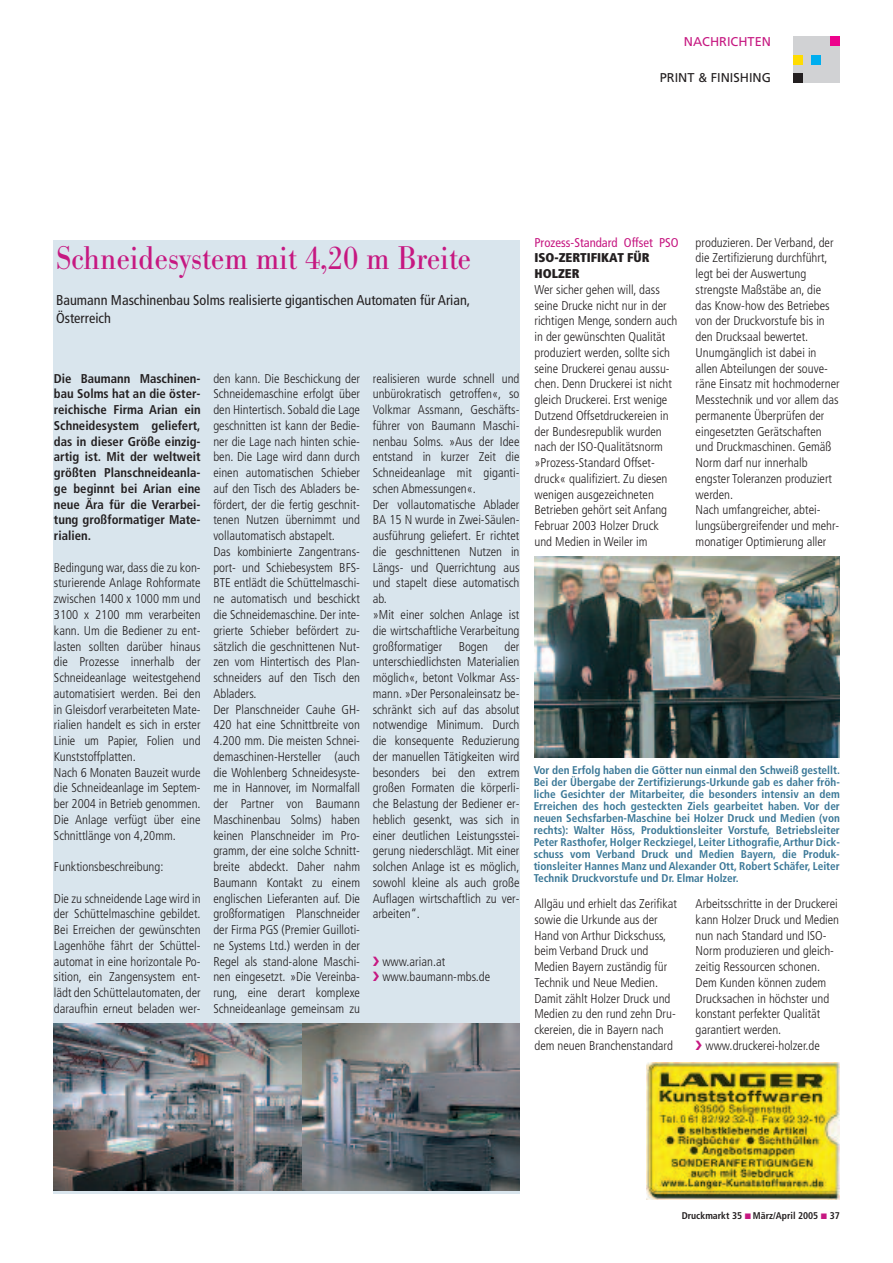
<style>
.page{position:relative;width:893px;height:1263px;background:#fff}
.page>*{position:absolute;margin:0;border:0;box-sizing:border-box;transform-origin:0 0}
.t1{font:33.75px "Bodoni Nr 1 SB";letter-spacing:-.01em;color:#c61881;scale:.9 1}
.t2{font:condensed 14.25px/18px "Frutiger";color:#231f20}
.t3{font:300 condensed 12.75px/15.8px "Frutiger";color:#231f20}
.t4{font:700 condensed 12.75px/15.8px "Frutiger";color:#231f20;text-align:justify}
.t5{font:condensed 12.75px "Frutiger";color:#c61881}
.t6{font:900 condensed 12.75px/15.8px "Frutiger";color:#231f20}
.t7{font:12.75px "Frutiger CE";color:#231f20}
.t8{font:12.75px "Frutiger";color:#c61881}
.t9{font:700 condensed 11.25px/12px "Frutiger";color:#3b7897;text-align:justify}
.t10{font:700 condensed 9.75px "Frutiger";color:#231f20}
</style>
<div class="page">
<div style="left:793px;top:36px;width:47px;height:47px;background:#d1d2d4"></div>
<div style="left:830px;top:36px;width:10px;height:9px;background:#ed028c"></div>
<div style="left:812px;top:55px;width:9px;height:9px;background:#00aeef"></div>
<div style="left:793px;top:74px;width:9px;height:9px;background:#231f20"></div>
<div style="left:793px;top:55px;width:9px;height:9px;background:#ffdc01"></div>
<div style="left:53px;top:240px;width:466px;height:954px;background:#d9e5ed"></div>
<img style="left:54px;top:1024px;width:249px;height:167px">
<img style="left:303px;top:1024px;width:216px;height:167px">
<img style="left:534px;top:557px;width:306px;height:201px">
<img style="left:647px;top:1063px;width:193px;height:137px">
<p class="t8" style="left:684px;top:36px;width:89px">NACHRICHTEN</p>
<p class="t7" style="left:660px;top:72px;width:113px">PRINT &amp; FINISHING</p>
<h1 class="t1" style="left:56px;top:238px;width:463px">Schneidesystem mit 4,20 m Breite</h1>
<p class="t2" style="left:56px;top:293px;width:416px">Baumann Maschinenbau Solms realisierte gigantischen Automaten für Arian,<br>Österreich</p>
<p class="t4" style="left:54px;top:371px;width:148px">Die Baumann Maschinen&shy;bau Solms hat an die öster&shy;reichische Firma Arian ein Schneidesystem geliefert, das in dieser Größe einzig&shy;artig ist. Mit der weltweit größten Planschneideanla&shy;ge beginnt bei Arian eine neue Ära für die Verarbei&shy;tung großformatiger Mate&shy;rialien.</p>
<p class="t3" style="left:54px;top:560px;width:148px">Bedingung war, dass die zu kon&shy;sturierende Anlage Rohformate zwischen 1400 x 1000 mm und<br>3100 x 2100 mm verarbeiten kann. Um die Bediener zu ent&shy;lasten sollten darüber hinaus die Prozesse innerhalb der<br>Schneideanlage weitestgehend automatisiert werden. Bei den in Gleisdorf verarbeiteten Mate&shy;rialien handelt es sich in erster<br>Linie um Papier, Folien und<br>Kunststoffplatten.<br>Nach 6 Monaten Bauzeit wurde die Schneideanlage im Septem&shy;ber 2004 in Betrieb genommen.<br>Die Anlage verfügt über eine<br>Schnittlänge von 4,20mm.</p>
<p class="t3" style="left:54px;top:860px;width:111px">Funktionsbeschreibung:</p>
<p class="t3" style="left:54px;top:891px;width:148px;text-align:justify">Die zu schneidende Lage wird in der Schüttelmaschine gebildet.<br>Bei Erreichen der gewünschten Lagenhöhe fährt der Schüttel&shy;automat in eine horizontale Po&shy;sition, ein Zangensystem ent&shy;lädt den Schüttelautomaten, der daraufhin erneut beladen wer-</p>
<p class="t3" style="left:213px;top:371px;width:148px">den kann. Die Beschickung der<br>Schneidemaschine erfolgt über den Hintertisch. Sobald die Lage geschnitten ist kann der Bedie&shy;ner die Lage nach hinten schie&shy;ben. Die Lage wird dann durch einen automatischen Schieber auf den Tisch des Abladers be&shy;fördert, der die fertig geschnit&shy;tenen Nutzen übernimmt und vollautomatisch abstapelt.<br>Das kombinierte Zangentrans&shy;port- und Schiebesystem BFS-<br>BTE entlädt die Schüttelmaschi&shy;ne automatisch und beschickt die Schneidemaschine. Der inte&shy;grierte Schieber befördert zu&shy;sätzlich die geschnittenen Nut&shy;zen vom Hintertisch des Plan&shy;schneiders auf den Tisch den<br>Abladers.<br>Der Planschneider Cauhe GH-<br>420 hat eine Schnittbreite von<br>4.200 mm. Die meisten Schnei&shy;demaschinen-Hersteller (auch die Wohlenberg Schneidesyste&shy;me in Hannover, im Normalfall der Partner von Baumann<br>Maschinenbau Solms) haben keinen Planschneider im Pro&shy;gramm, der eine solche Schnitt&shy;breite abdeckt. Daher nahm<br>Baumann Kontakt zu einem englischen Lieferanten auf. Die großformatigen Planschneider der Firma PGS (Premier Guilloti&shy;ne Systems Ltd.) werden in der<br>Regel als stand-alone Maschi&shy;nen eingesetzt. »Die Vereinba&shy;rung, eine derart komplexe<br>Schneideanlage gemeinsam zu</p>
<p class="t3" style="left:373px;top:371px;width:148px">realisieren wurde schnell und unbürokratisch getroffen«, so<br>Volkmar Assmann, Geschäfts&shy;führer von Baumann Maschi&shy;nenbau Solms. »Aus der Idee entstand in kurzer Zeit die<br>Schneideanlage mit giganti&shy;schen Abmessungen«.<br>Der vollautomatische Ablader<br>BA 15 N wurde in Zwei-Säulen&shy;ausführung geliefert. Er richtet die geschnittenen Nutzen in<br>Längs- und Querrichtung aus und stapelt diese automatisch ab.<br>»Mit einer solchen Anlage ist die wirtschaftliche Verarbeitung großformatiger</p>
<p class="t3" style="left:373px;top:639px;width:148px;text-align:justify;text-indent:132px">der unterschiedlichsten Materialien möglich«, betont Volkmar Ass&shy;mann. »Der Personaleinsatz be&shy;schränkt sich auf das absolut notwendige Minimum. Durch die konsequente Reduzierung der manuellen Tätigkeiten wird besonders bei den extrem großen Formaten die körperli&shy;che Belastung der Bediener er&shy;heblich gesenkt, was sich in einer deutlichen Leistungsstei&shy;gerung niederschlägt. Mit einer solchen Anlage ist es möglich, sowohl kleine als auch große Auflagen wirtschaftlich zu ver&shy;arbeiten“.</p>
<p class="t3" style="left:382px;top:954px;width:109px">www.arian.at www.baumann-mbs.de</p>
<p class="t3" style="left:459px;top:639px;width:31px">Bogen</p>
<p class="t5" style="left:534px;top:237px;width:146px">Prozess-Standard Offset PSO</p>
<p class="t6" style="left:534px;top:251px;width:117px">ISO-ZERTIFIKAT FÜR<br>HOLZER</p>
<p class="t3" style="left:534px;top:283px;width:144px">Wer sicher gehen will, dass seine Drucke nicht nur in der richtigen Menge, sondern auch in der gewünschten Qualität produziert werden, sollte sich seine Druckerei genau aussu&shy;chen. Denn Druckerei ist nicht gleich Druckerei. Erst wenige<br>Dutzend Offsetdruckereien in der Bundesrepublik wurden nach der ISO-Qualitätsnorm »Prozess-Standard Offset&shy;druck« qualifiziert. Zu diesen wenigen ausgezeichneten<br>Betrieben gehört seit Anfang<br>Februar 2003 Holzer Druck und Medien in Weiler im</p>
<p class="t3" style="left:696px;top:235px;width:146px">produzieren. Der Verband, der die Zertifizierung durchführt, legt bei der Auswertung strengste Maßstäbe an, die das Know-how des Betriebes von der Druckvorstufe bis in den Drucksaal bewertet.<br>Unumgänglich ist dabei in allen Abteilungen der souve&shy;räne Einsatz mit hochmoderner<br>Messtechnik und vor allem das permanente Überprüfen der eingesetzten Gerätschaften und Druckmaschinen. Gemäß<br>Norm darf nur innerhalb engster Toleranzen produziert werden.<br>Nach umfangreicher, abtei&shy;lungsübergreifender und mehr&shy;monatiger Optimierung aller</p>
<p class="t9" style="left:534px;top:764px;width:308px">Vor den Erfolg haben die Götter nun einmal den Schweiß gestellt.<br>Bei der Übergabe der Zertifizierungs-Urkunde gab es daher fröh&shy;liche Gesichter der Mitarbeiter, die besonders intensiv an dem Erreichen des hoch gesteckten Ziels gearbeitet haben. Vor der neuen Sechsfarben-Maschine bei Holzer Druck und Medien (von rechts): Walter Höss, Produktionsleiter Vorstufe, Betriebsleiter Peter Rasthofer, Holger Reckziegel, Leiter Lithografie,Arthur Dick&shy;schuss vom Verband Druck und Medien Bayern, die Produk&shy;tionsleiter Hannes Manz und Alexander Ott, Robert Schäfer, Leiter Technik Druckvorstufe und Dr. Elmar Holzer.</p>
<p class="t3" style="left:534px;top:897px;width:144px">Allgäu und erhielt das Zerifikat sowie die Urkunde aus der<br>Hand von Arthur Dickschuss, beim Verband Druck und<br>Medien Bayern zuständig für<br>Technik und Neue Medien.<br>Damit zählt Holzer Druck und<br>Medien zu den rund zehn Dru&shy;ckereien, die in Bayern nach dem neuen Branchenstandard</p>
<p class="t3" style="left:696px;top:897px;width:144px">Arbeitsschritte in der Druckerei</p>
<p class="t3" style="left:696px;top:913px;width:145px">kann Holzer Druck und Medien</p>
<p class="t3" style="left:696px;top:928px;width:133px">nun nach Standard und ISO-</p>
<p class="t3" style="left:696px;top:944px;width:140px">Norm produzieren und gleich-</p>
<p class="t3" style="left:696px;top:960px;width:126px">zeitig Ressourcen schonen.</p>
<p class="t3" style="left:696px;top:976px;width:132px">Dem Kunden können zudem</p>
<p class="t3" style="left:696px;top:991px;width:135px">Drucksachen in höchster und</p>
<p class="t3" style="left:696px;top:1007px;width:126px">konstant perfekter Qualität</p>
<p class="t3" style="left:696px;top:1023px;width:87px">garantiert werden.</p>
<p class="t3" style="left:705px;top:1039px;width:116px">www.druckerei-holzer.de</p>
<p class="t10" style="left:682px;top:1212px;width:160px">Druckmarkt 35 März/April 2005 37</p>
</div>
